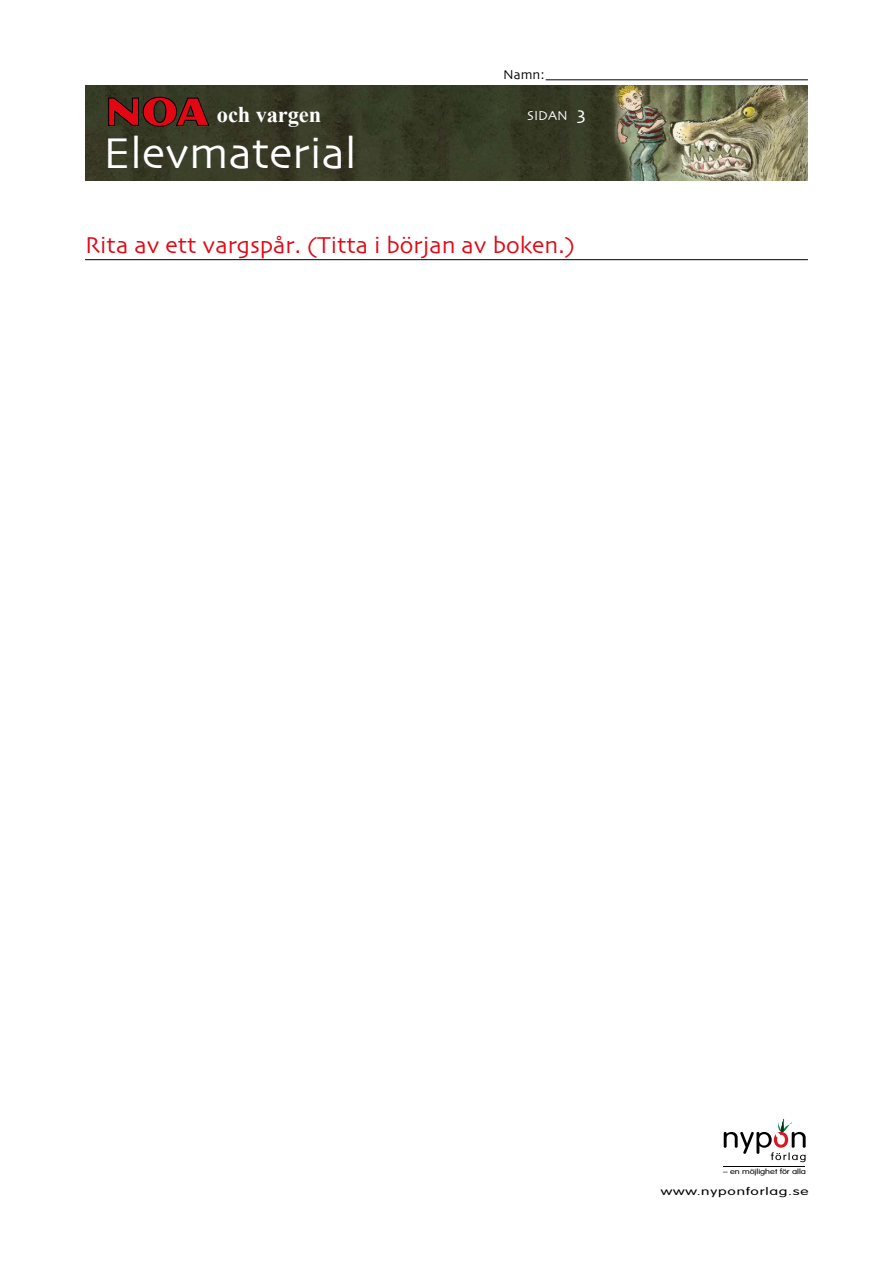
<style>
.page{position:relative;width:893px;height:1263px;background:#fff}
.page>*{position:absolute;margin:0;border:0;box-sizing:border-box;transform-origin:0 0}
.t1{font:45px "Skia";color:#fff}
.t2{font:24px "Skia";color:#e30613}
.t3{font:700 22.5px "Times New Roman";letter-spacing:-.005em;color:#fff}
.t4{font:13.5px "Skia";color:#fff}
.t5{font:13.5px "Skia";color:#000}
.t6{font:300 10.5px "VAG Rounded";letter-spacing:.05em;color:#000;scale:1.48 1}
.t7{font:300 7.2px "VAG Rounded";letter-spacing:-.005em;color:#000;scale:1.28 1}
.s1{font-size:19.5px}
</style>
<div class="page">
<img style="left:85px;top:85px;width:723px;height:95px">
<svg style="left:108px;top:97px;width:101px;height:30px;background:#7b1916"></svg>
<svg style="left:724px;top:1118px;width:82px;height:44px"></svg>
<hr style="left:724px;top:1167px;width:81px;height:1px;background:#000">
<hr style="left:546px;top:79px;width:262px;height:1px;background:#000">
<hr style="left:85px;top:259px;width:723px;height:1px;background:#000">
<p class="t5" style="left:503px;top:67px;width:43px">Namn:</p>
<p class="t3" style="left:217px;top:98px;width:106px">och vargen</p>
<p class="t4" style="left:527px;top:107px;width:60px">SIDAN <span class="s1">3</span></p>
<h1 class="t1" style="left:103px;top:126px;width:255px">Elevmaterial</h1>
<p class="t2" style="left:85px;top:231px;width:491px">Rita av ett vargspår. (Titta i början av boken.)</p>
<p class="t7" style="left:723px;top:1167px;width:66px">– en möjlighet för alla</p>
<p class="t6" style="left:661px;top:1185px;width:101px">www.nyponforlag.se</p>
</div>
